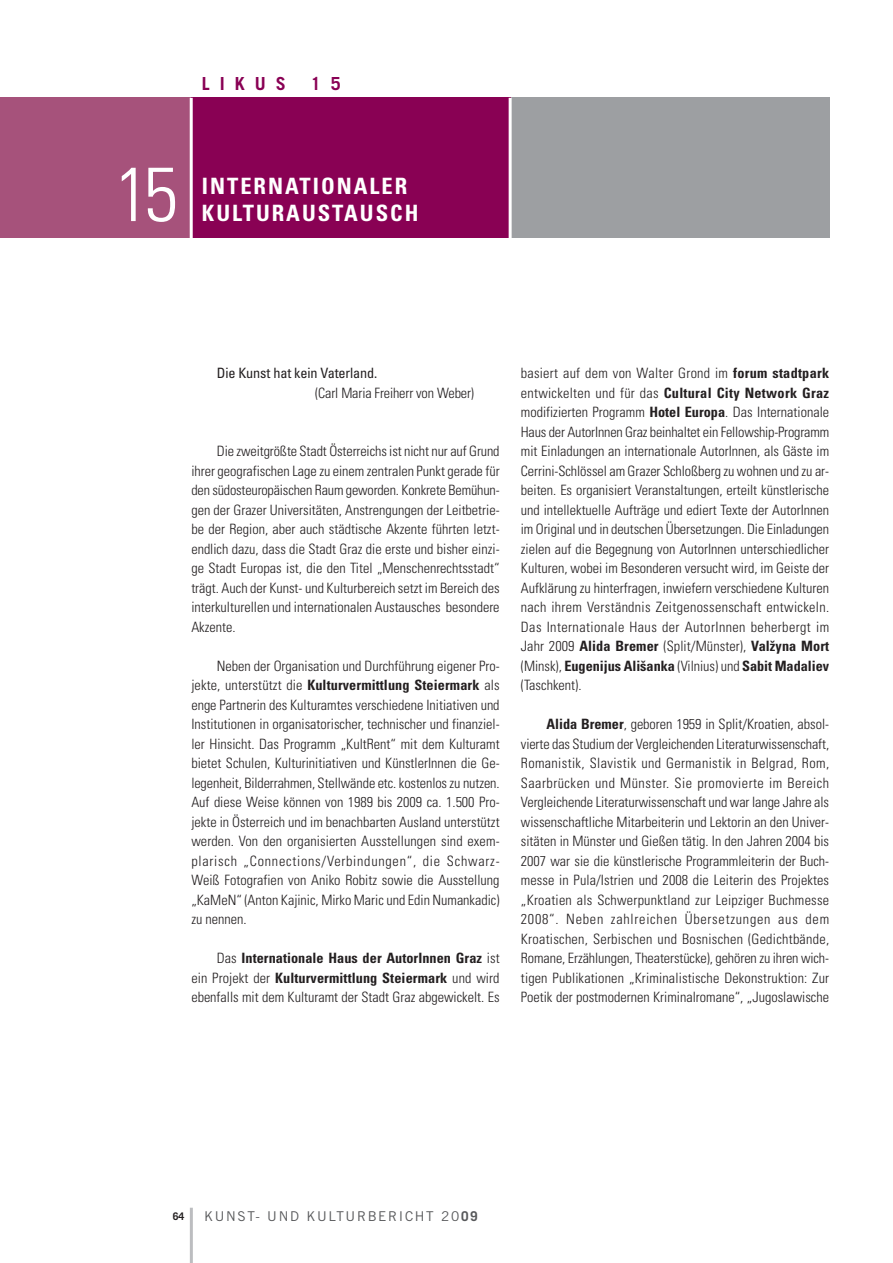
<style>
.page{position:relative;width:893px;height:1263px;background:#fff}
.page>*{position:absolute;margin:0;border:0;box-sizing:border-box;transform-origin:0 0}
.t1{font:300 condensed 76.5px "Univers";color:#fff}
.t2{font:700 condensed 22.5px "Univers";letter-spacing:.09em;color:#fff}
.t3{font:700 18px "Trade Gothic";letter-spacing:.555em;color:#890154}
.t4{font:300 condensed 14.25px/19.5px "Univers";color:#231f20;text-align:justify}
.t5{font:condensed 14.25px "Univers";letter-spacing:-.01em;color:#231f20}
.t6{font:13.5px "Trade Gothic";letter-spacing:.12em;color:#57585a}
.t7{font:700 10.5px "Trade Gothic";color:#231f20}
.s1{font-weight:700}
</style>
<div class="page">
<hr style="left:190px;top:1208px;width:3px;height:55px;background:#bcbdc0">
<div style="left:0;top:98px;width:191px;height:140px;background:#a6527b"></div>
<div style="left:510px;top:98px;width:319px;height:140px;background:#9d9fa2"></div>
<div style="left:191px;top:98px;width:320px;height:140px;background:#890154"></div>
<hr style="left:509px;top:98px;width:3px;height:140px;background:#fff">
<hr style="left:190px;top:98px;width:3px;height:140px;background:#fff">
<p class="t3" style="left:202px;top:77px;width:86px">LIKUS</p>
<p class="t3" style="left:311px;top:77px;width:32px">1 5</p>
<h1 class="t1" style="left:115px;top:166px;width:64px">15</h1>
<h2 class="t2" style="left:202px;top:178px;width:207px">INTERNATIONALER</h2>
<h2 class="t2" style="left:202px;top:204px;width:218px">KULTURAUSTAUSCH</h2>
<p class="t5" style="left:217px;top:368px;width:162px">Die Kunst hat kein Vaterland.</p>
<p class="t4" style="left:315px;top:384px;width:160px">(Carl Maria Freiherr von Weber)</p>
<p class="t4" style="left:191px;top:443px;width:310px;text-indent:26px">Die zweitgrößte Stadt Österreichs ist nicht nur auf Grund ihrer geografischen Lage zu einem zentralen Punkt gerade für den südosteuropäischen Raum geworden. Konkrete Bemühun&shy;gen der Grazer Universitäten, Anstrengungen der Leitbetrie&shy;be der Region, aber auch städtische Akzente führten letzt&shy;endlich dazu, dass die Stadt Graz die erste und bisher einzi&shy;ge Stadt Europas ist, die den Titel „Menschenrechtsstadt“ trägt. Auch der Kunst- und Kulturbereich setzt im Bereich des interkulturellen und internationalen Austausches besondere Akzente.</p>
<p class="t4" style="left:191px;top:657px;width:310px;text-indent:26px">Neben der Organisation und Durchführung eigener Pro&shy;jekte, unterstützt die <span class="s1">Kulturvermittlung Steiermark</span> als enge Partnerin des Kulturamtes verschiedene Initiativen und Institutionen in organisatorischer, technischer und finanziel&shy;ler Hinsicht. Das Programm „KultRent“ mit dem Kulturamt bietet Schulen, Kulturinitiativen und KünstlerInnen die Ge&shy;legenheit, Bilderrahmen, Stellwände etc. kostenlos zu nutzen.<br>Auf diese Weise können von 1989 bis 2009 ca. 1.500 Pro&shy;jekte in Österreich und im benachbarten Ausland unterstützt werden. Von den organisierten Ausstellungen sind exem&shy;plarisch „Connections/Verbindungen“, die Schwarz-Weiß Fotografien von Aniko Robitz sowie die Ausstellung „KaMeN“ (Anton Kajinic, Mirko Maric und Edin Numankadic) zu nennen.</p>
<p class="t4" style="left:191px;top:950px;width:310px;text-indent:26px">Das <span class="s1">Internationale Haus der AutorInnen Graz</span> ist ein Projekt der <span class="s1">Kulturvermittlung Steiermark</span> und wird ebenfalls mit dem Kulturamt der Stadt Graz abgewickelt. Es</p>
<p class="t4" style="left:521px;top:365px;width:310px">basiert auf dem von Walter Grond im <span class="s1">forum stadtpark </span>entwickelten und für das <span class="s1">Cultural City Network Graz </span>modifizierten Programm <span class="s1">Hotel Europa</span>. Das Internationale Haus der AutorInnen Graz beinhaltet ein Fellowship-Programm mit Einladungen an internationale AutorInnen, als Gäste im Cerrini-Schlössel am Grazer Schloßberg zu wohnen und zu ar&shy;beiten. Es organisiert Veranstaltungen, erteilt künstlerische und intellektuelle Aufträge und ediert Texte der AutorInnen im Original und in deutschen Übersetzungen. Die Einladungen zielen auf die Begegnung von AutorInnen unterschiedlicher Kulturen, wobei im Besonderen versucht wird, im Geiste der Aufklärung zu hinterfragen, inwiefern verschiedene Kulturen nach ihrem Verständnis Zeitgenossenschaft entwickeln.<br>Das Internationale Haus der AutorInnen beherbergt im Jahr 2009 <span class="s1">Alida Bremer</span> (Split/Münster), <span class="s1">Valžyna Mort </span>(Minsk), <span class="s1">Eugenijus Ališanka</span> (Vilnius) und <span class="s1">Sabit Madaliev </span>(Taschkent).</p>
<p class="t4" style="left:521px;top:716px;width:310px;text-indent:26px"><span class="s1">Alida Bremer</span>, geboren 1959 in Split/Kroatien, absol&shy;vierte das Studium der Vergleichenden Literaturwissenschaft, Romanistik, Slavistik und Germanistik in Belgrad, Rom, Saarbrücken und Münster. Sie promovierte im Bereich Vergleichende Literaturwissenschaft und war lange Jahre als wissenschaftliche Mitarbeiterin und Lektorin an den Univer&shy;sitäten in Münster und Gießen tätig. In den Jahren 2004 bis 2007 war sie die künstlerische Programmleiterin der Buch&shy;messe in Pula/Istrien und 2008 die Leiterin des Projektes „Kroatien als Schwerpunktland zur Leipziger Buchmesse 2008“. Neben zahlreichen Übersetzungen aus dem Kroatischen, Serbischen und Bosnischen (Gedichtbände, Romane, Erzählungen, Theaterstücke), gehören zu ihren wich&shy;tigen Publikationen „Kriminalistische Dekonstruktion: Zur Poetik der postmodernen Kriminalromane“, „Jugoslawische</p>
<p class="t7" style="left:173px;top:1212px;width:13px">64</p>
<p class="t6" style="left:204px;top:1211px;width:275px">KUNST- UND KULTURBERICHT 20<span class="s1">09</span></p>
</div>
